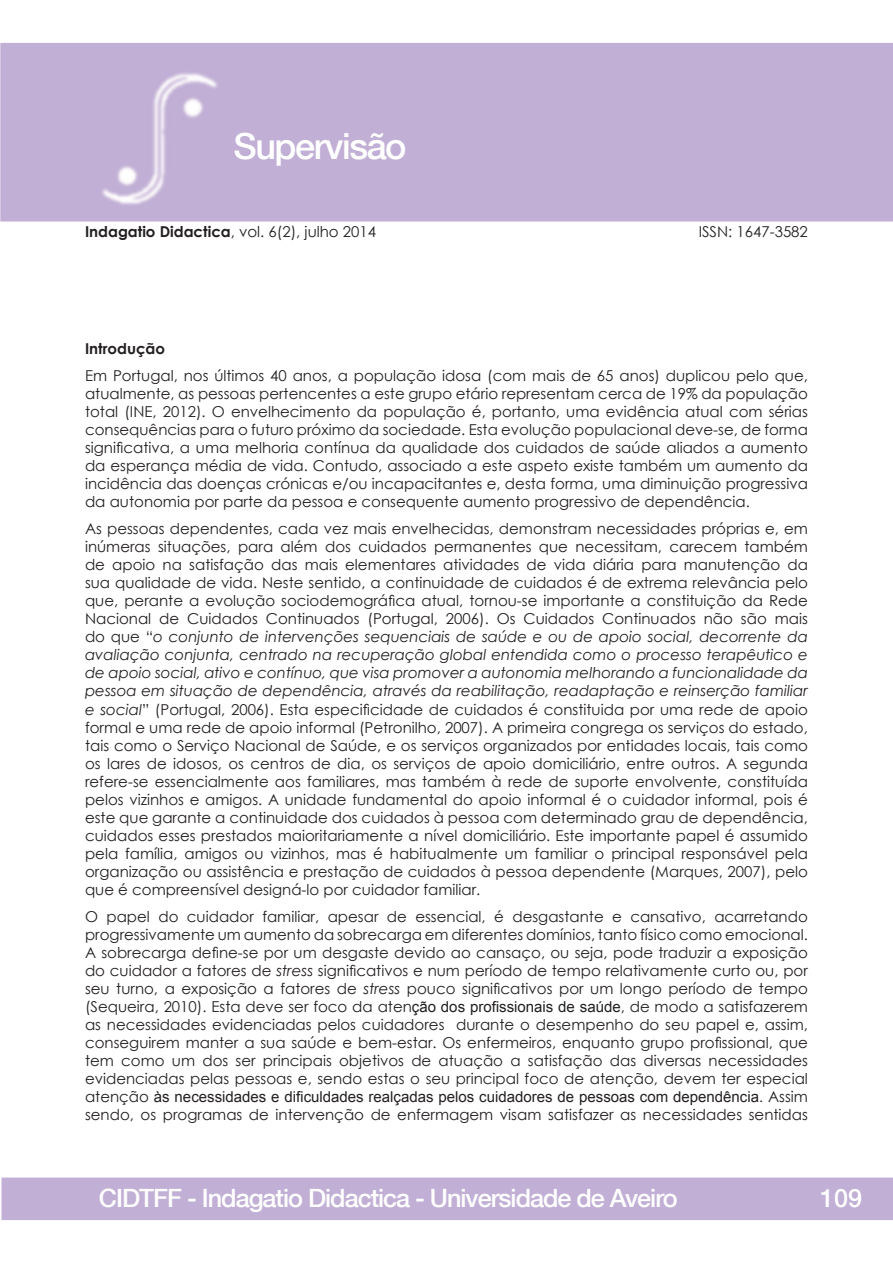
<style>
.page{position:relative;width:893px;height:1263px;background:#fff}
.page>*{position:absolute;margin:0;border:0;box-sizing:border-box;transform-origin:0 0}
.t1{font:500 36px "Helvetica Neue LT Com";letter-spacing:-.04em;color:#fff}
.t2{font:500 25.2px "Helvetica Neue LT Com";letter-spacing:-.04em;color:#fff}
.t3{font:15px/18px "Century Gothic";color:#231f20;text-align:justify}
.t4{font:700 15px "Century Gothic";color:#231f20}
.s1{font-weight:700}
.s2{font-style:italic}
.s3{font-family:"Arial"}
</style>
<div class="page">
<div style="left:0;top:43px;width:893px;height:178px;background:#c1afd5"></div>
<div style="left:2px;top:1177px;width:891px;height:43px;background:#c1afd5"></div>
<img style="left:102px;top:73px;width:116px;height:132px">
<h1 class="t1" style="left:233px;top:125px;width:175px">Supervisão</h1>
<p class="t3" style="left:85px;top:222px;width:293px"><span class="s1">Indagatio Didactica</span>, vol. 6(2), julho 2014</p>
<p class="t3" style="left:699px;top:222px;width:111px">ISSN: 1647-3582</p>
<p class="t4" style="left:85px;top:338px;width:82px">Introdução</p>
<p class="t3" style="left:85px;top:367px;width:724px">Em Portugal, nos últimos 40 anos, a população idosa (com mais de 65 anos) duplicou pelo que, atualmente, as pessoas pertencentes a este grupo etário representam cerca de 19% da população total (INE, 2012). O envelhecimento da população é, portanto, uma evidência atual com sérias consequências para o futuro próximo da sociedade. Esta evolução populacional deve-se, de forma significativa, a uma melhoria contínua da qualidade dos cuidados de saúde aliados a aumento da esperança média de vida. Contudo, associado a este aspeto existe também um aumento da incidência das doenças crónicas e/ou incapacitantes e, desta forma, uma diminuição progressiva da autonomia por parte da pessoa e consequente aumento progressivo de dependência.</p>
<p class="t3" style="left:85px;top:520px;width:724px">As pessoas dependentes, cada vez mais envelhecidas, demonstram necessidades próprias e, em inúmeras situações, para além dos cuidados permanentes que necessitam, carecem também de apoio na satisfação das mais elementares atividades de vida diária para manutenção da sua qualidade de vida. Neste sentido, a continuidade de cuidados é de extrema relevância pelo que, perante a evolução sociodemográfica atual, tornou-se importante a constituição da Rede Nacional de Cuidados Continuados (Portugal, 2006). Os Cuidados Continuados não são mais do que “<span class="s2">o conjunto de intervenções sequenciais de saúde e ou de apoio social, decorrente da avaliação conjunta, centrado na recuperação global entendida como o processo terapêutico e de apoio social, ativo e contínuo, que visa promover a autonomia melhorando a funcionalidade da pessoa em situação de dependência, através da reabilitação, readaptação e reinserção familiar e social</span>” (Portugal, 2006). Esta especificidade de cuidados é constituida por uma rede de apoio formal e uma rede de apoio informal (Petronilho, 2007). A primeira congrega os serviços do estado, tais como o Serviço Nacional de Saúde, e os serviços organizados por entidades locais, tais como os lares de idosos, os centros de dia, os serviços de apoio domiciliário, entre outros. A segunda refere-se essencialmente aos familiares, mas também à rede de suporte envolvente, constituída pelos vizinhos e amigos. A unidade fundamental do apoio informal é o cuidador informal, pois é este que garante a continuidade dos cuidados à pessoa com determinado grau de dependência, cuidados esses prestados maioritariamente a nível domiciliário. Este importante papel é assumido pela família, amigos ou vizinhos, mas é habitualmente um familiar o principal responsável pela organização ou assistência e prestação de cuidados à pessoa dependente (Marques, 2007), pelo que é compreensível designá-lo por cuidador familiar.</p>
<p class="t3" style="left:85px;top:907px;width:724px">O papel do cuidador familiar, apesar de essencial, é desgastante e cansativo, acarretando progressivamente um aumento da sobrecarga em diferentes domínios, tanto físico como emocional.<br>A sobrecarga define-se por um desgaste devido ao cansaço, ou seja, pode traduzir a exposição do cuidador a fatores de <span class="s2">stress</span> significativos e num período de tempo relativamente curto ou, por seu turno, a exposição a fatores de <span class="s2">stress</span> pouco significativos por um longo período de tempo (Sequeira, 2010). Esta deve ser foco da aten<span class="s3">ção dos profissionais de saúde</span>, de modo a satisfazerem as necessidades evidenciadas pelos cuidadores durante o desempenho do seu papel e, assim, conseguirem manter a sua saúde e bem-estar. Os enfermeiros, enquanto grupo profissional, que tem como um dos ser principais objetivos de atuação a satisfação das diversas necessidades evidenciadas pelas pessoas e, sendo estas o seu principal foco de atenção, devem ter especial atenção <span class="s3">às necessidades e dificuldades realçadas pelos cuidadores de pessoas com dependência.</span> Assim sendo, os programas de intervenção de enfermagem visam satisfazer as necessidades sentidas</p>
<h2 class="t2" style="left:99px;top:1183px;width:580px">CIDTFF - Indagatio Didactica - Universidade de Aveiro</h2>
<h2 class="t2" style="left:820px;top:1183px;width:44px">109</h2>
</div>
